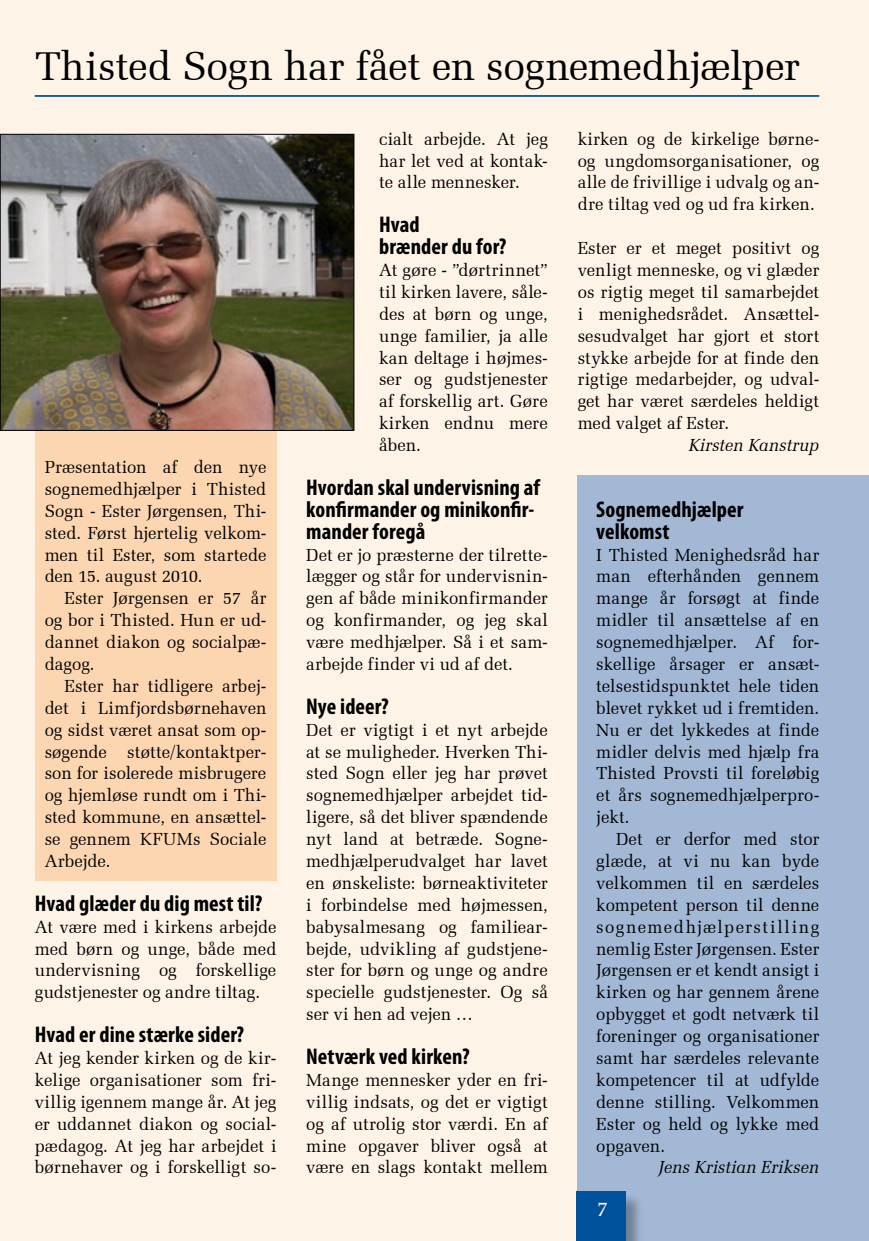
<style>
.page{position:relative;width:869px;height:1241px;background:#fff}
.page>*{position:absolute;margin:0;border:0;box-sizing:border-box;transform-origin:0 0}
.t1{font:40.25px "Zapf Elliptical 711 BT";letter-spacing:-.01em;color:#000}
.t2{font:700 condensed 22.75px/21.9px "Myriad Pro";letter-spacing:.005em;color:#000}
.t3{font:21px "Zapf Elliptical 711 BT";color:#fff}
.t4{font:17.5px/21.9px "Zapf Elliptical 711 BT";color:#000;text-align:justify}
.t5{font:italic 17.5px "Zapf Elliptical 711 BT";letter-spacing:.01em;color:#000}
</style>
<div class="page">
<div style="left:0;top:0;width:868px;height:1240px;background:#fef3e7"></div>
<div style="left:577px;top:475px;width:291px;height:765px;background:#a2b8d5"></div>
<hr style="left:35px;top:95px;width:784px;height:2px;background:#00519b">
<div style="left:35px;top:413px;width:241px;height:467px;background:#fcd6b1"></div>
<img style="left:2px;top:136px;width:350px;height:292px">
<div style="left:0;top:134px;width:354px;height:296px;border:1px solid #000"></div>
<div style="left:577px;top:1192px;width:67px;height:48px;background:#000;opacity:.3"></div>
<div style="left:575px;top:1191px;width:50px;height:49px;background:#00519b"></div>
<h1 class="t1" style="left:35px;top:43px;width:766px">Thisted Sogn har fået en sognemedhjælper</h1>
<p class="t4" style="left:45px;top:456px;width:223px">Præsentation af den nye sognemedhjælper i Thisted Sogn - Ester Jørgensen, Thi&shy;sted. Først hjertelig velkom&shy;men til Ester, som startede den 15. august 2010.</p>
<p class="t4" style="left:45px;top:587px;width:223px;text-indent:20px">Ester Jørgensen er 57 år og bor i Thisted. Hun er ud&shy;dannet diakon og socialpæ&shy;dagog.</p>
<p class="t4" style="left:45px;top:674px;width:223px;text-indent:20px">Ester har tidligere arbej&shy;det i Limfjordsbørnehaven og sidst været ansat som op&shy;søgende støtte/kontaktper&shy;son for isolerede misbrugere og hjemløse rundt om i Thi&shy;sted kommune, en ansættel&shy;se gennem KFUMs Sociale Arbejde.</p>
<h2 class="t2" style="left:35px;top:891px;width:229px">Hvad glæder du dig mest til?</h2>
<p class="t4" style="left:35px;top:915px;width:243px">At være med i kirkens arbejde med børn og unge, både med undervisning og forskellige gudstjenester og andre tiltag.</p>
<h2 class="t2" style="left:35px;top:1022px;width:211px">Hvad er dine stærke sider?</h2>
<p class="t4" style="left:35px;top:1046px;width:243px">At jeg kender kirken og de kir&shy;kelige organisationer som fri&shy;villig igennem mange år. At jeg er uddannet diakon og social&shy;pædagog. At jeg har arbejdet i børnehaver og i forskelligt so-</p>
<p class="t4" style="left:379px;top:128px;width:170px">cialt arbejde. At jeg har let ved at kontak&shy;te alle mennesker.</p>
<h2 class="t2" style="left:379px;top:213px;width:129px">Hvad<br>brænder du for?</h2>
<p class="t4" style="left:379px;top:259px;width:170px">At gøre - ”dørtrinnet” til kirken lavere, såle&shy;des at børn og unge, unge familier, ja alle kan deltage i højmes&shy;ser og gudstjenester af forskellig art. Gøre kirken endnu mere åben.</p>
<h2 class="t2" style="left:306px;top:476px;width:235px">Hvordan skal undervisning af konfirmander og minikonfir&shy;mander foregå</h2>
<p class="t4" style="left:306px;top:543px;width:243px">Det er jo præsterne der tilrette&shy;lægger og står for undervisnin&shy;gen af både minikonfirmander og konfirmander, og jeg skal være medhjælper. Så i et sam&shy;arbejde finder vi ud af det.</p>
<h2 class="t2" style="left:306px;top:694px;width:84px">Nye ideer?</h2>
<p class="t4" style="left:306px;top:718px;width:243px">Det er vigtigt i et nyt arbejde at se muligheder. Hverken Thi&shy;sted Sogn eller jeg har prøvet sognemedhjælper arbejdet tid&shy;ligere, så det bliver spændende nyt land at betræde. Sogne&shy;medhjælperudvalget har lavet en ønskeliste: børneaktiviteter i forbindelse med højmessen, babysalmesang og familiear&shy;bejde, udvikling af gudstjene&shy;ster for børn og unge og andre specielle gudstjenester. Og så ser vi hen ad vejen …</p>
<h2 class="t2" style="left:306px;top:1044px;width:165px">Netværk ved kirken?</h2>
<p class="t4" style="left:306px;top:1068px;width:243px">Mange mennesker yder en fri&shy;villig indsats, og det er vigtigt og af utrolig stor værdi. En af mine opgaver bliver også at være en slags kontakt mellem</p>
<p class="t4" style="left:577px;top:128px;width:243px">kirken og de kirkelige børne&shy;og ungdomsorganisationer, og alle de frivillige i udvalg og an&shy;dre tiltag ved og ud fra kirken.</p>
<p class="t4" style="left:577px;top:237px;width:243px">Ester er et meget positivt og venligt menneske, og vi glæder os rigtig meget til samarbejdet i menighedsrådet. Ansættel&shy;sesudvalget har gjort et stort stykke arbejde for at finde den rigtige medarbejder, og udval&shy;get har været særdeles heldigt med valget af Ester.</p>
<p class="t5" style="left:688px;top:435px;width:132px">Kirsten Kanstrup</p>
<h2 class="t2" style="left:596px;top:497px;width:149px">Sognemedhjælper velkomst</h2>
<p class="t4" style="left:596px;top:543px;width:224px">I Thisted Menighedsråd har man efterhånden gennem mange år forsøgt at finde midler til ansættelse af en sognemedhjælper. Af for&shy;skellige årsager er ansæt&shy;telsestidspunktet hele tiden blevet rykket ud i fremtiden.<br>Nu er det lykkedes at finde midler delvis med hjælp fra Thisted Provsti til foreløbig et års sognemedhjælperpro&shy;jekt.</p>
<p class="t4" style="left:596px;top:828px;width:224px;text-indent:20px">Det er derfor med stor glæde, at vi nu kan byde velkommen til en særdeles kompetent person til denne sognemedhjælperstilling nemlig Ester Jørgensen. Ester Jørgensen er et kendt ansigt i kirken og har gennem årene opbygget et godt netværk til foreninger og organisationer samt har særdeles relevante kompetencer til at udfylde denne stilling. Velkommen Ester og held og lykke med opgaven.</p>
<p class="t5" style="left:658px;top:1156px;width:162px">Jens Kristian Eriksen</p>
<p class="t3" style="left:596px;top:1196px;width:13px">7</p>
</div>
